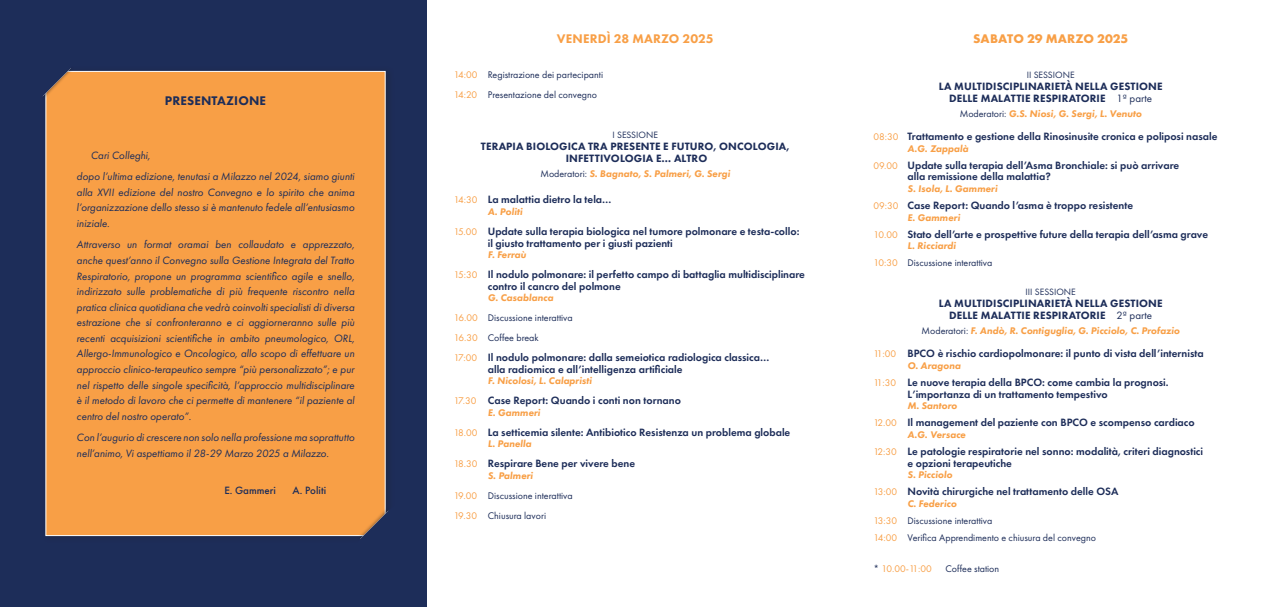
<style>
.page{position:relative;width:1262px;height:607px;background:#fff}
.page>*{position:absolute;margin:0;border:0;box-sizing:border-box;transform-origin:0 0}
.t1{font:800 13px "Futura PT";letter-spacing:.01em;color:#f89f46}
.t2{font:700 13px "Futura PT";letter-spacing:.01em;color:#f89f46}
.t3{font:800 13px "Futura PT";letter-spacing:.01em;color:#1d2d59}
.t4{font:600 11px/11.5px "Futura PT";color:#1d2d59}
.t5{font:italic 11px/15.6px "Futura PT";color:#1d2d59}
.t6{font:800 11px/12px "Futura PT";letter-spacing:.01em;color:#1d2d59;text-align:center}
.t7{font:500 11px "Futura PT";color:#1d2d59}
.t8{font:10px/20px "Futura PT";color:#1d2d59}
.t9{font:italic 800 10px "Futura PT";color:#f89f46}
.t10{font:10px "Futura PT";letter-spacing:-.03em;color:#f89f46}
.t11{font:9.5px "Futura PT";color:#1d2d59}
.s1{color:#f89f46}
.s2{font-weight:400;font-style:normal;color:#1d2d59}
.s3{font-weight:400;font-size:10px;color:#f89f46}
.s4{font-weight:800;font-style:italic;color:#f89f46}
.s5{font-weight:400}
.s6{color:#1d2d59}
</style>
<div class="page">
<div style="left:0;top:0;width:426px;height:607px;background:#1d2d59"></div>
<div style="left:42px;top:66px;width:352px;height:477px;background:#231f20;opacity:.3"></div>
<div style="left:45px;top:71px;width:341px;height:465px;background:#f89f46;border:1px solid #fff"></div>
<svg style="left:351px;top:502px;width:43px;height:41px"></svg>
<svg style="left:42px;top:66px;width:37px;height:39px"></svg>
<p class="t3" style="left:165px;top:93px;width:103px">PRESENTAZIONE</p>
<p class="t5" style="left:77px;top:145px;width:279px;line-height:21.3px;text-indent:14px">Cari Colleghi,<br>dopo l’ultima edizione, tenutasi a Milazzo nel 2024, siamo giunti</p>
<p class="t5" style="left:77px;top:184px;width:279px;text-align:justify">alla XVII edizione del nostro Convegno e lo spirito che anima l’organizzazione dello stesso si è mantenuto fedele all’entusiasmo iniziale.</p>
<p class="t5" style="left:77px;top:237px;width:279px;text-align:justify">Attraverso un format oramai ben collaudato e apprezzato, anche quest’anno il Convegno sulla Gestione Integrata del Tratto Respiratorio, propone un programma scientifico agile e snello, indirizzato sulle problematiche di più frequente riscontro nella pratica clinica quotidiana che vedrà coinvolti specialisti di diversa estrazione che si confronteranno e ci aggiorneranno sulle più recenti acquisizioni scientifiche in ambito pneumologico, ORL, Allergo-Immunologico e Oncologico, allo scopo di effettuare un approccio clinico-terapeutico sempre “più personalizzato”; e pur nel rispetto delle singole specificità, l’approccio multidisciplinare è il metodo di lavoro che ci permette di mantenere “il paziente al centro del nostro operato”.</p>
<p class="t5" style="left:77px;top:429px;width:279px">Con l’augurio di crescere non solo nella professione ma soprattutto nell’animo, Vi aspettiamo il 28-29 Marzo 2025 a Milazzo.</p>
<p class="t7" style="left:224px;top:483px;width:53px">E. Gammeri</p>
<p class="t7" style="left:292px;top:483px;width:35px">A. Politi</p>
<p class="t1" style="left:557px;top:30px;width:158px">VENERDÌ 28 MARZO 2025</p>
<p class="t8" style="left:454px;top:65px;width:151px"><span class="s1">14:00</span> Registrazione dei partecipanti<br><span class="s1">14:20</span> Presentazione del convegno</p>
<p class="t11" style="left:612px;top:129px;width:47px">I SESSIONE</p>
<p class="t6" style="left:481px;top:140px;width:310px">TERAPIA BIOLOGICA TRA PRESENTE E FUTURO, ONCOLOGIA,<br>INFETTIVOLOGIA E… ALTRO</p>
<p class="t9" style="left:540px;top:167px;width:191px"><span class="s2">Moderatori:</span> S. Bagnato, S. Palmeri, G. Sergi</p>
<p class="t4" style="left:454px;top:194px;width:159px"><span class="s3">14:30</span> La malattia dietro la tela…</p>
<p class="t9" style="left:488px;top:205px;width:36px">A. Politi</p>
<p class="t4" style="left:488px;top:225px;width:313px;text-indent:-34px"><span class="s3">15.00</span> Update sulla terapia biologica nel tumore polmonare e testa-collo: il giusto trattamento per i giusti pazienti</p>
<p class="t9" style="left:488px;top:248px;width:40px">F. Ferraù</p>
<p class="t4" style="left:488px;top:268px;width:319px;text-indent:-34px"><span class="s3">15:30</span> Il nodulo polmonare: il perfetto campo di battaglia multidisciplinare contro il cancro del polmone</p>
<p class="t8" style="left:454px;top:287px;width:120px;text-indent:34px"><span class="s4">G. Casablanca<br></span><span class="s1">16.00</span> Discussione interattiva<br><span class="s1">16.30</span> Coffee break</p>
<p class="t4" style="left:488px;top:351px;width:283px;text-indent:-34px"><span class="s3">17:00</span> Il nodulo polmonare: dalla semeiotica radiologica classica… alla radiomica e all’intelligenza artificiale</p>
<p class="t9" style="left:488px;top:374px;width:106px">F. Nicolosi, L. Calapristi</p>
<p class="t4" style="left:454px;top:394px;width:229px"><span class="s3">17.30</span> Case Report: Quando i conti non tornano</p>
<p class="t9" style="left:488px;top:406px;width:54px">E. Gammeri</p>
<p class="t4" style="left:454px;top:426px;width:338px"><span class="s3">18.00</span> La setticemia silente: Antibiotico Resistenza un problema globale</p>
<p class="t9" style="left:488px;top:437px;width:45px">L. Panella</p>
<p class="t4" style="left:454px;top:457px;width:183px"><span class="s3">18.30</span> Respirare Bene per vivere bene</p>
<p class="t8" style="left:454px;top:465px;width:120px;text-indent:34px"><span class="s4">S. Palmeri<br></span><span class="s1">19.00</span> Discussione interattiva<br><span class="s1">19.30</span> Chiusura lavori</p>
<p class="t2" style="left:973px;top:30px;width:157px">SABATO 29 MARZO 2025</p>
<p class="t11" style="left:1026px;top:69px;width:49px">II SESSIONE</p>
<p class="t6" style="left:938px;top:80px;width:225px">LA MULTIDISCIPLINARIETÀ NELLA GESTIONE<br>DELLE MALATTIE RESPIRATORIE <span class="s5">1ª parte</span></p>
<p class="t9" style="left:959px;top:107px;width:183px"><span class="s2">Moderatori:</span> G.S. Niosi, G. Sergi, L. Venuto</p>
<p class="t4" style="left:873px;top:130px;width:345px"><span class="s3">08:30</span> Trattamento e gestione della Rinosinusite cronica e poliposi nasale</p>
<p class="t9" style="left:907px;top:142px;width:63px">A.G. Zappalà</p>
<p class="t4" style="left:907px;top:159px;width:273px;text-indent:-34px"><span class="s3">09.00</span> Update sulla terapia dell’Asma Bronchiale: si può arrivare alla remissione della malattia?</p>
<p class="t9" style="left:907px;top:182px;width:91px">S. Isola, L. Gammeri</p>
<p class="t4" style="left:873px;top:199px;width:261px"><span class="s3">09:30</span> Case Report: Quando l’asma è troppo resistente</p>
<p class="t9" style="left:907px;top:211px;width:54px">E. Gammeri</p>
<p class="t4" style="left:873px;top:228px;width:336px"><span class="s3">10.00</span> Stato dell’arte e prospettive future della terapia dell’asma grave</p>
<p class="t8" style="left:873px;top:237px;width:120px;line-height:17.2px;text-align:center"><span class="s4">L. Ricciardi<br></span><span class="s1">10:30</span> Discussione interattiva</p>
<p class="t11" style="left:1025px;top:286px;width:52px">III SESSIONE</p>
<p class="t6" style="left:938px;top:297px;width:225px">LA MULTIDISCIPLINARIETÀ NELLA GESTIONE<br>DELLE MALATTIE RESPIRATORIE <span class="s5">2ª parte</span></p>
<p class="t9" style="left:921px;top:324px;width:260px"><span class="s2">Moderatori:</span> F. Andò, R. Contiguglia, G. Picciolo, C. Profazio</p>
<p class="t4" style="left:873px;top:348px;width:332px"><span class="s3">11:00</span> BPCO è rischio cardiopolmonare: il punto di vista dell’internista</p>
<p class="t9" style="left:907px;top:359px;width:55px">O. Aragona</p>
<p class="t4" style="left:907px;top:376px;width:262px;text-indent:-34px"><span class="s3">11:30</span> Le nuove terapia della BPCO: come cambia la prognosi.<br>L’importanza di un trattamento tempestivo</p>
<p class="t9" style="left:907px;top:399px;width:51px">M. Santoro</p>
<p class="t4" style="left:873px;top:416px;width:323px"><span class="s3">12.00</span> Il management del paziente con BPCO e scompenso cardiaco</p>
<p class="t9" style="left:907px;top:428px;width:60px">A.G. Versace</p>
<p class="t4" style="left:907px;top:445px;width:297px;text-indent:-34px"><span class="s3">12:30</span> Le patologie respiratorie nel sonno: modalità, criteri diagnostici e opzioni terapeutiche</p>
<p class="t9" style="left:907px;top:468px;width:46px">S. Picciolo</p>
<p class="t4" style="left:873px;top:485px;width:246px"><span class="s3">13:00</span> Novità chirurgiche nel trattamento delle OSA</p>
<p class="t8" style="left:873px;top:494px;width:224px;line-height:17.2px;text-indent:34px"><span class="s4">C. Federico<br></span><span class="s1">13:30</span> Discussione interattiva<br><span class="s1">14:00</span> Verifica Apprendimento e chiusura del convegno</p>
<p class="t10" style="left:873px;top:563px;width:60px"><span class="s6">*</span> 10.00-11:00</p>
<p class="t8" style="left:945px;top:559px;width:55px">Coffee station</p>
</div>
